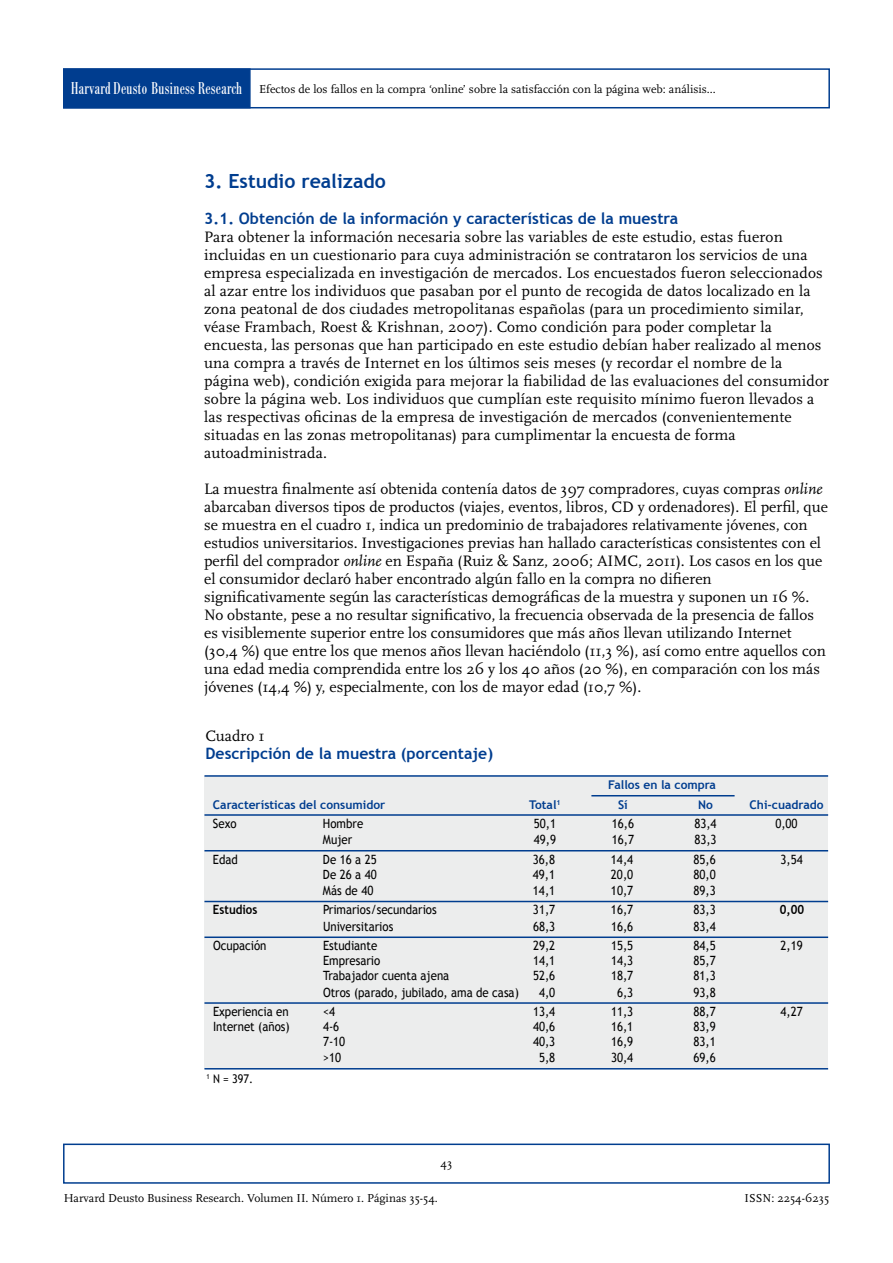
<style>
.page{position:relative;width:893px;height:1263px;background:#fff}
.page>*{position:absolute;margin:0;border:0;box-sizing:border-box;transform-origin:0 0}
.t1{font:700 19.5px "Trebuchet MS";color:#003d8f}
.t2{font:15.75px/18px "Scala";letter-spacing:.01em;color:#000}
.t3{font:700 15.75px "Trebuchet MS";color:#003d8f}
.t4{font:12.75px "Trebuchet MS";color:#000;scale:.9 1}
.t5{font:700 12.75px "Trebuchet MS";color:#000;scale:.9 1}
.t6{font:12px "Scala";color:#000}
.t7{font:700 12px "Trebuchet MS";color:#003d8f}
.t8{font:12px "Trebuchet MS";color:#000;scale:.9 1}
.s1{font-family:"Bodoni BE";font-stretch:condensed;font-size:16.8px;color:#fff}
.s2{font-style:italic}
</style>
<div class="page">
<div style="left:63px;top:68px;width:767px;height:40px;border:2px solid #003d8f"></div>
<div style="left:63px;top:1143px;width:767px;height:41px;border:2px solid #003d8f"></div>
<div style="left:63px;top:68px;width:188px;height:40px;background:#003d8f;border:2px solid #003d8f"></div>
<div style="left:204px;top:776px;width:624px;height:292px;background:#eceded"></div>
<hr style="left:204px;top:775px;width:624px;height:2px;background:#003d8f">
<hr style="left:591px;top:795px;width:144px;height:1px;background:#003d8f">
<hr style="left:204px;top:814px;width:624px;height:2px;background:#003d8f">
<hr style="left:204px;top:850px;width:624px;height:1px;background:#003d8f">
<hr style="left:204px;top:901px;width:624px;height:1px;background:#003d8f">
<hr style="left:204px;top:936px;width:624px;height:2px;background:#003d8f">
<hr style="left:204px;top:1002px;width:624px;height:2px;background:#003d8f">
<hr style="left:204px;top:1068px;width:624px;height:1px;background:#003d8f">
<p class="t6" style="left:71px;top:82px;width:646px"><span class="s1">Harvard Deusto Business Research</span> Efectos de los fallos en la compra ‘online’ sobre la satisfacción con la página web: análisis...</p>
<p class="t1" style="left:204px;top:169px;width:183px">3. Estudio realizado</p>
<p class="t3" style="left:204px;top:208px;width:476px">3.1. Obtención de la información y características de la muestra</p>
<p class="t2" style="left:204px;top:228px;width:627px">Para obtener la información necesaria sobre las variables de este estudio, estas fueron incluidas en un cuestionario para cuya administración se contrataron los servicios de una empresa especializada en investigación de mercados. Los encuestados fueron seleccionados al azar entre los individuos que pasaban por el punto de recogida de datos localizado en la zona peatonal de dos ciudades metropolitanas españolas (para un procedimiento similar, véase Frambach, Roest &amp; Krishnan, 2007). Como condición para poder completar la encuesta, las personas que han participado en este estudio debían haber realizado al menos una compra a través de Internet en los últimos seis meses (y recordar el nombre de la página web), condición exigida para mejorar la fiabilidad de las evaluaciones del consumidor sobre la página web. Los individuos que cumplían este requisito mínimo fueron llevados a las respectivas oficinas de la empresa de investigación de mercados (convenientemente situadas en las zonas metropolitanas) para cumplimentar la encuesta de forma autoadministrada.</p>
<p class="t2" style="left:204px;top:480px;width:625px">La muestra finalmente así obtenida contenía datos de 397 compradores, cuyas compras <span class="s2">online </span>abarcaban diversos tipos de productos (viajes, eventos, libros, CD y ordenadores). El perfil, que se muestra en el cuadro 1, indica un predominio de trabajadores relativamente jóvenes, con estudios universitarios. Investigaciones previas han hallado características consistentes con el perfil del comprador <span class="s2">online</span> en España (Ruiz &amp; Sanz, 2006; AIMC, 2011). Los casos en los que el consumidor declaró haber encontrado algún fallo en la compra no difieren significativamente según las características demográficas de la muestra y suponen un 16 %.<br>No obstante, pese a no resultar significativo, la frecuencia observada de la presencia de fallos es visiblemente superior entre los consumidores que más años llevan utilizando Internet (30,4 %) que entre los que menos años llevan haciéndolo (11,3 %), así como entre aquellos con una edad media comprendida entre los 26 y los 40 años (20 %), en comparación con los más jóvenes (14,4 %) y, especialmente, con los de mayor edad (10,7 %).</p>
<p class="t2" style="left:205px;top:727px;width:60px">Cuadro 1</p>
<p class="t3" style="left:205px;top:744px;width:289px">Descripción de la muestra (porcentaje)</p>
<p class="t7" style="left:608px;top:778px;width:110px">Fallos en la compra</p>
<p class="t7" style="left:213px;top:797px;width:174px">Características del consumidor</p>
<p class="t7" style="left:529px;top:797px;width:33px">Total<sup>1</sup></p>
<p class="t7" style="left:618px;top:797px;width:11px">Sí</p>
<p class="t7" style="left:698px;top:797px;width:16px">No</p>
<p class="t7" style="left:749px;top:797px;width:75px">Chi-cuadrado</p>
<p class="t4" style="left:213px;top:816px;width:28px">Sexo</p>
<p class="t4" style="left:323px;top:816px;width:46px">Hombre</p>
<p class="t4" style="left:534px;top:816px;width:26px">50,1</p>
<p class="t4" style="left:612px;top:816px;width:26px">16,6</p>
<p class="t4" style="left:694px;top:816px;width:26px">83,4</p>
<p class="t4" style="left:775px;top:816px;width:26px">0,00</p>
<p class="t4" style="left:323px;top:832px;width:34px">Mujer</p>
<p class="t4" style="left:534px;top:832px;width:26px">49,9</p>
<p class="t4" style="left:612px;top:832px;width:26px">16,7</p>
<p class="t4" style="left:694px;top:832px;width:26px">83,3</p>
<p class="t4" style="left:213px;top:852px;width:29px">Edad</p>
<p class="t4" style="left:323px;top:852px;width:61px">De 16 a 25</p>
<p class="t4" style="left:533px;top:852px;width:26px">36,8</p>
<p class="t4" style="left:611px;top:852px;width:26px">14,4</p>
<p class="t4" style="left:693px;top:852px;width:26px">85,6</p>
<p class="t4" style="left:780px;top:852px;width:26px">3,54</p>
<p class="t4" style="left:323px;top:867px;width:61px">De 26 a 40</p>
<p class="t4" style="left:533px;top:867px;width:26px">49,1</p>
<p class="t4" style="left:611px;top:867px;width:26px">20,0</p>
<p class="t4" style="left:693px;top:867px;width:26px">80,0</p>
<p class="t4" style="left:323px;top:883px;width:57px">Más de 40</p>
<p class="t4" style="left:533px;top:883px;width:26px">14,1</p>
<p class="t4" style="left:611px;top:883px;width:26px">10,7</p>
<p class="t4" style="left:693px;top:883px;width:26px">89,3</p>
<p class="t5" style="left:213px;top:902px;width:51px">Estudios</p>
<p class="t4" style="left:323px;top:902px;width:128px">Primarios/secundarios</p>
<p class="t4" style="left:533px;top:902px;width:26px">31,7</p>
<p class="t4" style="left:611px;top:902px;width:26px">16,7</p>
<p class="t4" style="left:693px;top:902px;width:26px">83,3</p>
<p class="t5" style="left:780px;top:902px;width:29px">0,00</p>
<p class="t4" style="left:323px;top:919px;width:80px">Universitarios</p>
<p class="t4" style="left:533px;top:919px;width:26px">68,3</p>
<p class="t4" style="left:611px;top:919px;width:26px">16,6</p>
<p class="t4" style="left:693px;top:919px;width:26px">83,4</p>
<p class="t4" style="left:213px;top:938px;width:61px">Ocupación</p>
<p class="t4" style="left:323px;top:938px;width:62px">Estudiante</p>
<p class="t4" style="left:533px;top:938px;width:26px">29,2</p>
<p class="t4" style="left:611px;top:938px;width:26px">15,5</p>
<p class="t4" style="left:693px;top:938px;width:26px">84,5</p>
<p class="t4" style="left:780px;top:938px;width:26px">2,19</p>
<p class="t4" style="left:323px;top:953px;width:65px">Empresario</p>
<p class="t4" style="left:533px;top:953px;width:26px">14,1</p>
<p class="t4" style="left:611px;top:953px;width:26px">14,3</p>
<p class="t4" style="left:693px;top:953px;width:26px">85,7</p>
<p class="t4" style="left:323px;top:968px;width:142px">Trabajador cuenta ajena</p>
<p class="t4" style="left:533px;top:968px;width:26px">52,6</p>
<p class="t4" style="left:611px;top:968px;width:26px">18,7</p>
<p class="t4" style="left:693px;top:968px;width:26px">81,3</p>
<p class="t4" style="left:323px;top:985px;width:219px">Otros (parado, jubilado, ama de casa)</p>
<p class="t4" style="left:539px;top:985px;width:20px">4,0</p>
<p class="t4" style="left:617px;top:985px;width:20px">6,3</p>
<p class="t4" style="left:693px;top:985px;width:26px">93,8</p>
<p class="t4" style="left:213px;top:1004px;width:86px">Experiencia en</p>
<p class="t4" style="left:323px;top:1004px;width:15px">&lt;4</p>
<p class="t4" style="left:533px;top:1004px;width:26px">13,4</p>
<p class="t4" style="left:611px;top:1004px;width:26px">11,3</p>
<p class="t4" style="left:693px;top:1004px;width:26px">88,7</p>
<p class="t4" style="left:781px;top:1004px;width:26px">4,27</p>
<p class="t4" style="left:213px;top:1019px;width:87px">Internet (años)</p>
<p class="t4" style="left:323px;top:1019px;width:20px">4-6</p>
<p class="t4" style="left:533px;top:1019px;width:26px">40,6</p>
<p class="t4" style="left:611px;top:1019px;width:26px">16,1</p>
<p class="t4" style="left:693px;top:1019px;width:26px">83,9</p>
<p class="t4" style="left:323px;top:1034px;width:26px">7-10</p>
<p class="t4" style="left:533px;top:1034px;width:26px">40,3</p>
<p class="t4" style="left:611px;top:1034px;width:26px">16,9</p>
<p class="t4" style="left:694px;top:1034px;width:26px">83,1</p>
<p class="t4" style="left:323px;top:1050px;width:22px">&gt;10</p>
<p class="t4" style="left:539px;top:1050px;width:20px">5,8</p>
<p class="t4" style="left:611px;top:1050px;width:26px">30,4</p>
<p class="t4" style="left:694px;top:1050px;width:26px">69,6</p>
<p class="t8" style="left:207px;top:1071px;width:53px"><sup>1</sup> N = 397.</p>
<p class="t6" style="left:441px;top:1156px;width:13px">43</p>
<p class="t6" style="left:64px;top:1192px;width:376px">Harvard Deusto Business Research. Volumen II. Número 1. Páginas 35-54.</p>
<p class="t6" style="left:745px;top:1192px;width:86px">ISSN: 2254-6235</p>
</div>
